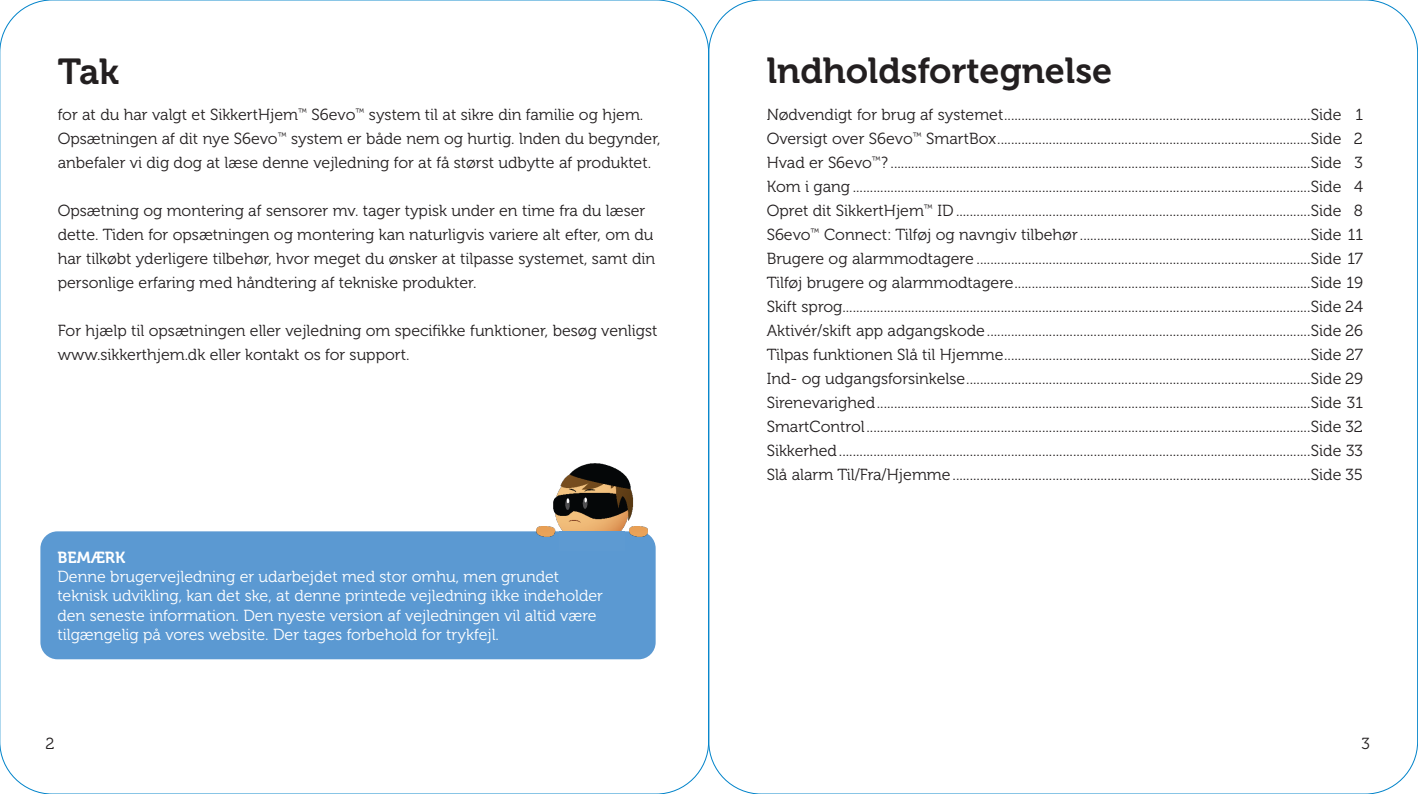
<style>
.page{position:relative;width:1418px;height:794px;background:#fff}
.page>*{position:absolute;margin:0;border:0;box-sizing:border-box;transform-origin:0 0}
.Overskrift{font:36px "Museo 700";color:#231f20}
.Indholdsfortegnelse{font:16px "Museo 300";color:#231f20}
.Brødtekst{font:16px/24px "Museo 300";color:#231f20}
.Brødtekst__hvid_teks{font:16px/19.2px "Museo 300";color:#fff}
.Overskrift__Hvid_tek{font:16px "Museo 700";color:#fff}
</style>
<div class="page">
<div style="left:40px;top:531px;width:615px;height:128px;background:#5b99d2;border-radius:17px"></div>
<img style="left:533px;top:463px;width:116px;height:74px">
<div style="left:559px;top:531px;width:66px;height:19px;background:#5d9ad2"></div>
<p class="Overskrift" style="left:58px;top:51px;width:63px">Tak</p>
<p class="Brødtekst" style="left:58px;top:103px;width:604px">for at du har valgt et SikkertHjem<sup>™</sup> S6evo<sup>™</sup> system til at sikre din familie og hjem.<br>Opsætningen af dit nye S6evo<sup>™</sup> system er både nem og hurtig. lnden du begynder, anbefaler vi dig dog at læse denne vejledning for at få størst udbytte af produktet.</p>
<p class="Brødtekst" style="left:58px;top:199px;width:599px">Opsætning og montering af sensorer mv. tager typisk under en time fra du læser dette. Tiden for opsætningen og montering kan naturligvis variere alt efter, om du har tilkøbt yderligere tilbehør, hvor meget du ønsker at tilpasse systemet, samt din personlige erfaring med håndtering af tekniske produkter.</p>
<p class="Brødtekst" style="left:58px;top:319px;width:601px">For hjælp til opsætningen eller vejledning om specifikke funktioner, besøg venligst www.sikkerthjem.dk eller kontakt os for support.</p>
<p class="Overskrift__Hvid_tek" style="left:57px;top:548px;width:69px">BEMÆRK</p>
<p class="Brødtekst__hvid_teks" style="left:57px;top:567px;width:547px">Denne brugervejledning er udarbejdet med stor omhu, men grundet teknisk udvikling, kan det ske, at denne printede vejledning ikke indeholder den seneste information. Den nyeste version af vejledningen vil altid være tilgængelig på vores website. Der tages forbehold for trykfejl.</p>
<p class="Overskrift" style="left:766px;top:51px;width:347px">lndholdsfortegnelse</p>
<p class="Indholdsfortegnelse" style="left:766px;top:106px;width:598px">Nødvendigt for brug af systemet.........................................................................................Side 1</p>
<p class="Indholdsfortegnelse" style="left:766px;top:130px;width:598px">Oversigt over S6evo<sup>™</sup> SmartBox...........................................................................................Side 2</p>
<p class="Indholdsfortegnelse" style="left:766px;top:154px;width:598px">Hvad er S6evo<sup>™</sup>? ..........................................................................................................................Side 3</p>
<p class="Indholdsfortegnelse" style="left:766px;top:178px;width:598px">Kom i gang .....................................................................................................................................Side 4</p>
<p class="Indholdsfortegnelse" style="left:766px;top:202px;width:598px">Opret dit SikkertHjem<sup>™</sup> ID .......................................................................................................Side 8</p>
<p class="Indholdsfortegnelse" style="left:766px;top:226px;width:597px">S6evo<sup>™</sup> Connect: Tilføj og navngiv tilbehør...................................................................Side 11</p>
<p class="Indholdsfortegnelse" style="left:766px;top:250px;width:598px">Brugere og alarmmodtagere .................................................................................................Side 17</p>
<p class="Indholdsfortegnelse" style="left:766px;top:274px;width:597px">Tilføj brugere og alarmmodtagere......................................................................................Side 19</p>
<p class="Indholdsfortegnelse" style="left:766px;top:298px;width:597px">Skift sprog........................................................................................................................................Side 24</p>
<p class="Indholdsfortegnelse" style="left:766px;top:322px;width:598px">Aktivér/skift app adgangskode..............................................................................................Side 26</p>
<p class="Indholdsfortegnelse" style="left:766px;top:346px;width:598px">Tilpas funktionen Slå til Hjemme.........................................................................................Side 27</p>
<p class="Indholdsfortegnelse" style="left:766px;top:370px;width:597px">Ind- og udgangsforsinkelse....................................................................................................Side 29</p>
<p class="Indholdsfortegnelse" style="left:766px;top:394px;width:598px">Sirenevarighed..............................................................................................................................Side 31</p>
<p class="Indholdsfortegnelse" style="left:766px;top:418px;width:598px">SmartControl.................................................................................................................................Side 32</p>
<p class="Indholdsfortegnelse" style="left:766px;top:442px;width:598px">Sikkerhed.........................................................................................................................................Side 33</p>
<p class="Indholdsfortegnelse" style="left:766px;top:466px;width:598px">Slå alarm Til/Fra/Hjemme........................................................................................................Side 35</p>
<p class="Brødtekst" style="left:45px;top:732px;width:11px">2</p>
<p class="Brødtekst" style="left:1361px;top:732px;width:10px">3</p>
</div>
